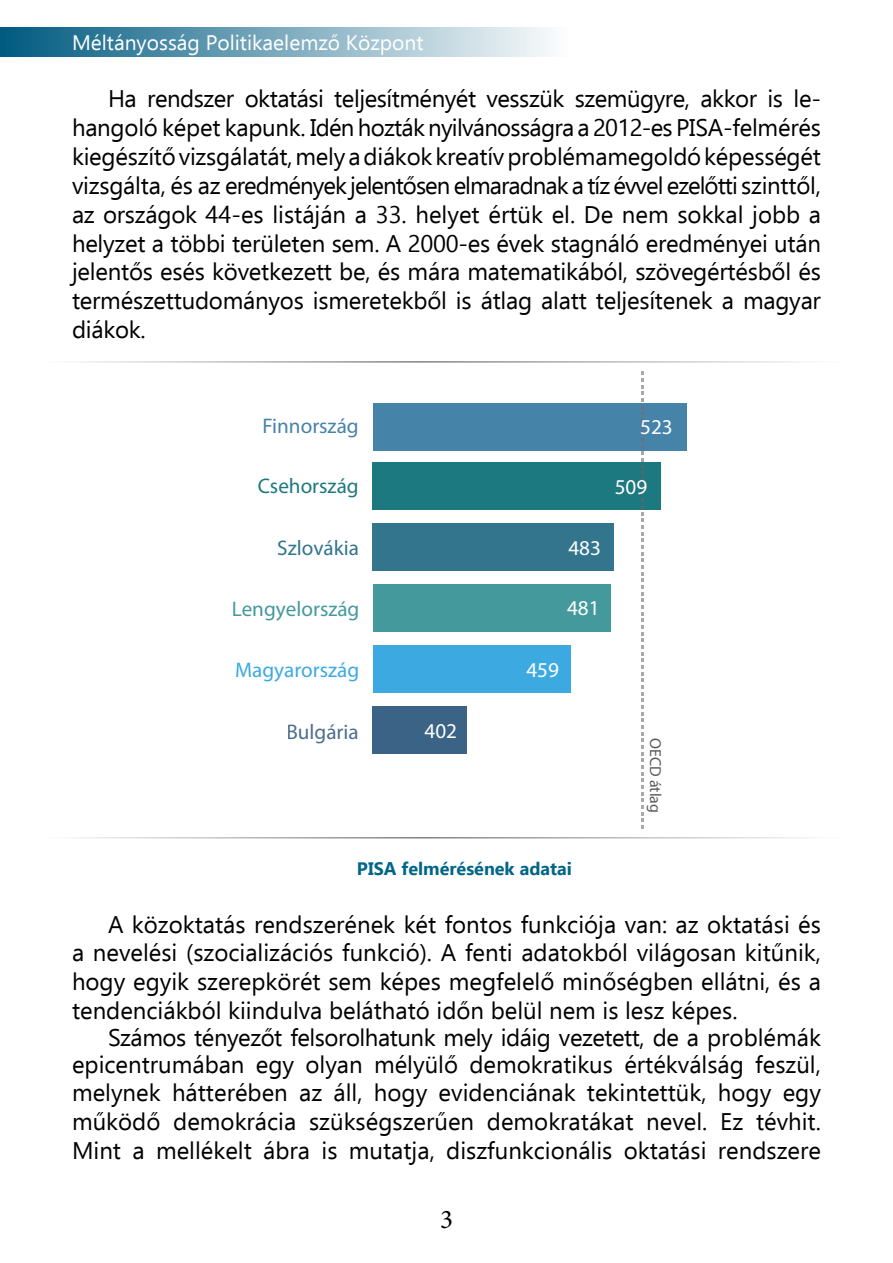
<style>
.page{position:relative;width:893px;height:1263px;background:#fff}
.page>*{position:absolute;margin:0;border:0;box-sizing:border-box;transform-origin:0 0}
.t1{font:27px "Minion Pro";color:#000}
.t2{font:24px/28.8px "Ebrima";color:#000;text-align:justify}
.t3{font:21.15px "Myriad Pro";color:#fff}
.t4{font:21.15px "Myriad Pro";color:#44999c}
.t5{font:21.15px "Myriad Pro";color:#3caae1}
.t6{font:21.15px "Myriad Pro";color:#1d7980}
.t7{font:21.15px "Myriad Pro";color:#4683a9}
.t8{font:21.15px "Myriad Pro";color:#32758d}
.t9{font:21.15px "Myriad Pro";color:#4e6d8d}
.t10{font:21px "Ebrima";color:#fff}
.t11{font:700 18px "Ebrima";color:#006687}
.t12{font:15.9px "Myriad Pro";color:#58595b}
</style>
<div class="page">
<div style="left:373px;top:707px;width:94px;height:47px;background:#3b6385"></div>
<div style="left:373px;top:646px;width:197px;height:47px;background:#3caae1"></div>
<div style="left:373px;top:585px;width:237px;height:47px;background:#44999c"></div>
<div style="left:373px;top:524px;width:241px;height:47px;background:#32758d"></div>
<div style="left:373px;top:462px;width:288px;height:47px;background:#1d7980"></div>
<div style="left:373px;top:403px;width:313px;height:47px;background:#4683a9"></div>
<svg style="left:641px;top:371px;width:3px;height:458px"></svg>
<div style="left:0;top:27px;width:569px;height:30px;background:linear-gradient(to right,#005a80,#fdfdfd)"></div>
<hr style="left:48px;top:837px;width:797px;height:1px;background:#808285">
<hr style="left:48px;top:361px;width:797px;height:2px;background:#808285">
<p class="t10" style="left:72px;top:27px;width:353px">Méltányosság Politikaelemző Központ</p>
<p class="t2" style="left:72px;top:84px;width:750px;text-indent:36px">Ha rendszer oktatási teljesítményét vesszük szemügyre, akkor is le&shy;hangoló képet kapunk. Idén hozták nyilvánosságra a 2012-es PISA-felmérés kiegészítő vizsgálatát, mely a diákok kreatív problémamegoldó képességét vizsgálta, és az eredmények jelentősen elmaradnak a tíz évvel ezelőtti szinttől, az országok 44-es listáján a 33. helyet értük el. De nem sokkal jobb a helyzet a többi területen sem. A 2000-es évek stagnáló eredményei után jelentős esés következett be, és mára matematikából, szövegértésből és természettudományos ismeretekből is átlag alatt teljesítenek a magyar diákok.</p>
<p class="t7" style="left:262px;top:413px;width:98px">Finnország</p>
<p class="t3" style="left:640px;top:414px;width:34px">523</p>
<p class="t6" style="left:258px;top:472px;width:103px">Csehország</p>
<p class="t3" style="left:615px;top:473px;width:34px">509</p>
<p class="t8" style="left:277px;top:535px;width:83px">Szlovákia</p>
<p class="t3" style="left:568px;top:535px;width:34px">483</p>
<p class="t4" style="left:232px;top:596px;width:129px">Lengyelország</p>
<p class="t3" style="left:567px;top:595px;width:34px">481</p>
<p class="t5" style="left:235px;top:657px;width:126px">Magyarország</p>
<p class="t3" style="left:526px;top:656px;width:34px">459</p>
<p class="t9" style="left:286px;top:719px;width:74px">Bulgária</p>
<p class="t3" style="left:425px;top:718px;width:34px">402</p>
<p class="t12" style="left:665px;top:738px;width:77px;rotate:90deg">OECD átlag</p>
<p class="t11" style="left:357px;top:856px;width:216px">PISA felmérésének adatai</p>
<p class="t2" style="left:72px;top:909px;width:750px;text-indent:36px">A közoktatás rendszerének két fontos funkciója van: az oktatási és a nevelési (szocializációs funkció). A fenti adatokból világosan kitűnik, hogy egyik szerepkörét sem képes megfelelő minőségben ellátni, és a tendenciákból kiindulva belátható időn belül nem is lesz képes.</p>
<p class="t2" style="left:72px;top:1022px;width:750px;line-height:28.3px;text-indent:36px">Számos tényezőt felsorolhatunk mely idáig vezetett, de a problémák epicentrumában egy olyan mélyülő demokratikus értékválság feszül, melynek hátterében az áll, hogy evidenciának tekintettük, hogy egy működő demokrácia szükségszerűen demokratákat nevel. Ez tévhit.<br>Mint a mellékelt ábra is mutatja, diszfunkcionális oktatási rendszere</p>
<p class="t1" style="left:440px;top:1201px;width:14px">3</p>
</div>
